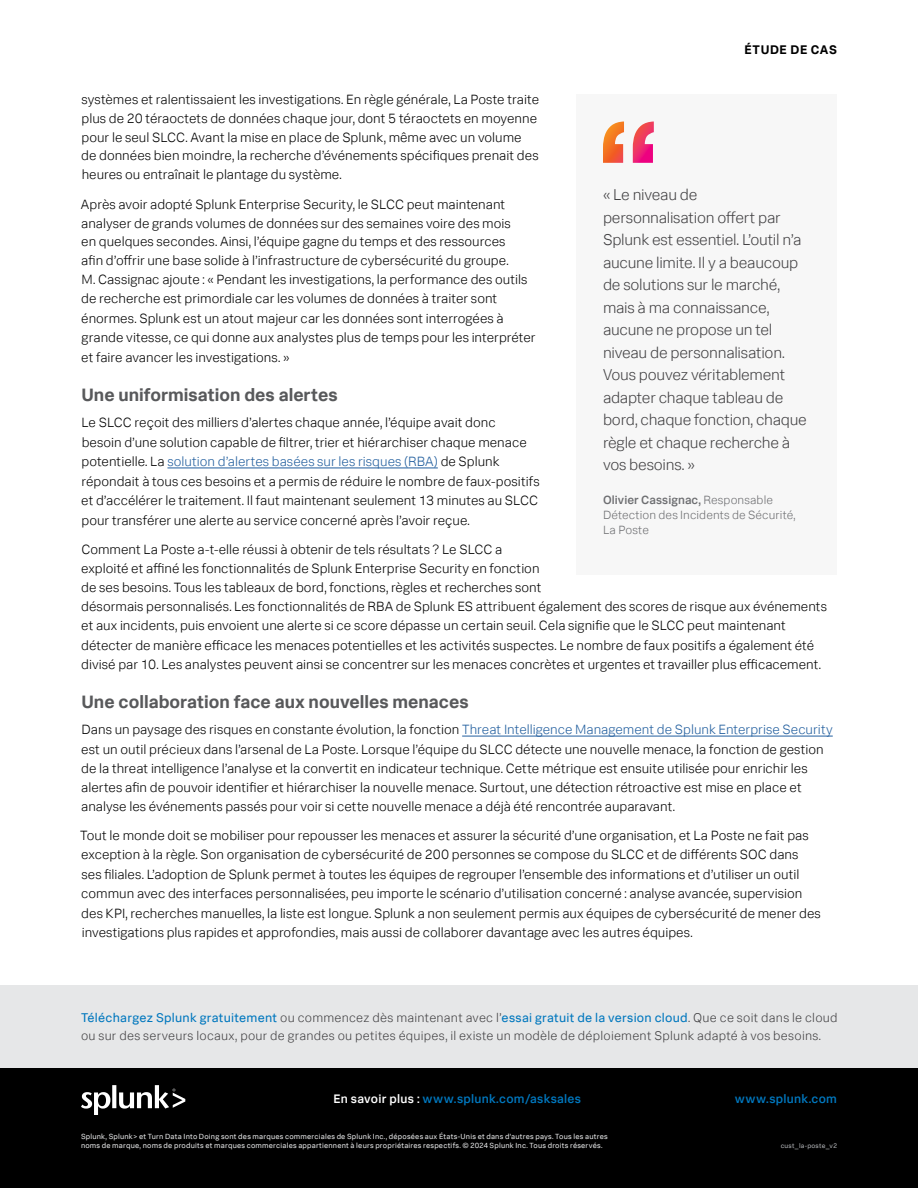
<style>
.page{position:relative;width:918px;height:1188px;background:#fff}
.page>*{position:absolute;margin:0;border:0;box-sizing:border-box;transform-origin:0 0}
.t1{font:700 18px "Splunk Data Sans Pro";color:#58595b}
.t2{font:300 15.75px/22.5px "Splunk Data Sans Pro";letter-spacing:-.015em;color:#414042}
.t3{font:300 13.5px/19px "Splunk Data Sans Pro";color:#000}
.t4{font:300 12.75px/17.2px "Splunk Data Sans Pro";letter-spacing:.02em;color:#414042}
.t5{font:700 12.6px "Splunk Data Sans Pro";letter-spacing:.045em;color:#000}
.t6{font:500 12.3px "Splunk Data Sans Pro";letter-spacing:.02em;color:#0077be}
.t7{font:300 12px/15px "Splunk Data Sans Pro";letter-spacing:.005em;color:#6d6e71}
.t8{font:7.5px/9px "Splunk Data Sans Pro";letter-spacing:.025em;color:#e6e7e8}
.t9{font:6.75px "Splunk Data Sans Pro";letter-spacing:.03em;color:#afb1b4}
.s1{color:#215e9e}
.s2{font-weight:500}
.s3{font-weight:400;color:#0077be}
.s4{color:#fff}
</style>
<div class="page">
<div style="left:0;top:1066px;width:918px;height:122px;background:#000"></div>
<svg style="left:81px;top:1085px;width:104px;height:29px"></svg>
<hr style="left:167px;top:467px;width:271px;height:1px;background:#215e9e">
<hr style="left:462px;top:736px;width:371px;height:1px;background:#215e9e">
<div style="left:576px;top:94px;width:261px;height:481px;background:#f7f7f7"></div>
<svg style="left:603px;top:122px;width:51px;height:41px"></svg>
<div style="left:0;top:986px;width:918px;height:82px;background:#e6e7e8"></div>
<p class="t5" style="left:745px;top:42px;width:94px">ÉTUDE DE CAS</p>
<p class="t3" style="left:81px;top:90px;width:459px">systèmes et ralentissaient les investigations. En règle générale, La Poste traite plus de 20 téraoctets de données chaque jour, dont 5 téraoctets en moyenne pour le seul SLCC. Avant la mise en place de Splunk, même avec un volume de données bien moindre, la recherche d’événements spécifiques prenait des heures ou entraînait le plantage du système.</p>
<p class="t3" style="left:81px;top:195px;width:456px">Après avoir adopté Splunk Enterprise Security, le SLCC peut maintenant analyser de grands volumes de données sur des semaines voire des mois<br>en quelques secondes. Ainsi, l’équipe gagne du temps et des ressources<br>afin d’offrir une base solide à l’infrastructure de cybersécurité du groupe.<br>M. Cassignac ajoute : « Pendant les investigations, la performance des outils de recherche est primordiale car les volumes de données à traiter sont énormes. Splunk est un atout majeur car les données sont interrogées à grande vitesse, ce qui donne aux analystes plus de temps pour les interpréter et faire avancer les investigations. »</p>
<h1 class="t1" style="left:81px;top:383px;width:258px">Une uniformisation des alertes</h1>
<p class="t3" style="left:81px;top:412px;width:460px;line-height:19.5px">Le SLCC reçoit des milliers d’alertes chaque année, l’équipe avait donc<br>besoin d’une solution capable de filtrer, trier et hiérarchiser chaque menace potentielle. La <span class="s1">solution d’alertes basées sur les risques (RBA)</span> de Splunk répondait à tous ces besoins et a permis de réduire le nombre de faux-positifs et d’accélérer le traitement. Il faut maintenant seulement 13 minutes au SLCC pour transférer une alerte au service concerné après l’avoir reçue.</p>
<p class="t3" style="left:81px;top:540px;width:747px">Comment La Poste a-t-elle réussi à obtenir de tels résultats ? Le SLCC a<br>exploité et affiné les fonctionnalités de Splunk Enterprise Security en fonction<br>de ses besoins. Tous les tableaux de bord, fonctions, règles et recherches sont<br>désormais personnalisés. Les fonctionnalités de RBA de Splunk ES attribuent également des scores de risque aux événements et aux incidents, puis envoient une alerte si ce score dépasse un certain seuil. Cela signifie que le SLCC peut maintenant détecter de manière efficace les menaces potentielles et les activités suspectes. Le nombre de faux positifs a également été divisé par 10. Les analystes peuvent ainsi se concentrer sur les menaces concrètes et urgentes et travailler plus efficacement.</p>
<h1 class="t1" style="left:81px;top:691px;width:389px">Une collaboration face aux nouvelles menaces</h1>
<p class="t3" style="left:81px;top:720px;width:753px">Dans un paysage des risques en constante évolution, la fonction <span class="s1">Threat Intelligence Management de Splunk Enterprise Security </span>est un outil précieux dans l’arsenal de La Poste. Lorsque l’équipe du SLCC détecte une nouvelle menace, la fonction de gestion de la threat intelligence l’analyse et la convertit en indicateur technique. Cette métrique est ensuite utilisée pour enrichir les alertes afin de pouvoir identifier et hiérarchiser la nouvelle menace. Surtout, une détection rétroactive est mise en place et analyse les événements passés pour voir si cette nouvelle menace a déjà été rencontrée auparavant.</p>
<p class="t3" style="left:80px;top:826px;width:742px">Tout le monde doit se mobiliser pour repousser les menaces et assurer la sécurité d’une organisation, et La Poste ne fait pas exception à la règle. Son organisation de cybersécurité de 200 personnes se compose du SLCC et de différents SOC dans ses filiales. L’adoption de Splunk permet à toutes les équipes de regrouper l’ensemble des informations et d’utiliser un outil commun avec des interfaces personnalisées, peu importe le scénario d’utilisation concerné : analyse avancée, supervision des KPI, recherches manuelles, la liste est longue. Splunk a non seulement permis aux équipes de cybersécurité de mener des investigations plus rapides et approfondies, mais aussi de collaborer davantage avec les autres équipes.</p>
<p class="t2" style="left:603px;top:183px;width:205px">« Le niveau de personnalisation offert par<br>Splunk est essentiel. L’outil n’a aucune limite. Il y a beaucoup de solutions sur le marché, mais à ma connaissance, aucune ne propose un tel niveau de personnalisation.<br>Vous pouvez véritablement adapter chaque tableau de bord, chaque fonction, chaque règle et chaque recherche à vos besoins. »</p>
<p class="t7" style="left:603px;top:492px;width:194px"><span class="s2">Olivier Cassignac,</span> Responsable<br>Détection des Incidents de Sécurité,<br>La Poste</p>
<p class="t4" style="left:81px;top:1009px;width:758px"><span class="s3">Téléchargez Splunk gratuitement</span> ou commencez dès maintenant avec l’<span class="s3">essai gratuit de la version cloud</span>. Que ce soit dans le cloud ou sur des serveurs locaux, pour de grandes ou petites équipes, il existe un modèle de déploiement Splunk adapté à vos besoins.</p>
<p class="t6" style="left:333px;top:1091px;width:249px"><span class="s4">En savoir plus :</span> www.splunk.com/asksales</p>
<p class="t6" style="left:735px;top:1091px;width:104px">www.splunk.com</p>
<p class="t8" style="left:81px;top:1131px;width:528px">Splunk, Splunk&gt; et Turn Data Into Doing sont des marques commerciales de Splunk Inc., déposées aux États-Unis et dans d’autres pays. Tous les autres noms de marque, noms de produits et marques commerciales appartiennent à leurs propriétaires respectifs. © 2024 Splunk Inc. Tous droits réservés.</p>
<p class="t9" style="left:781px;top:1141px;width:58px">cust_la-poste_v2</p>
</div>
